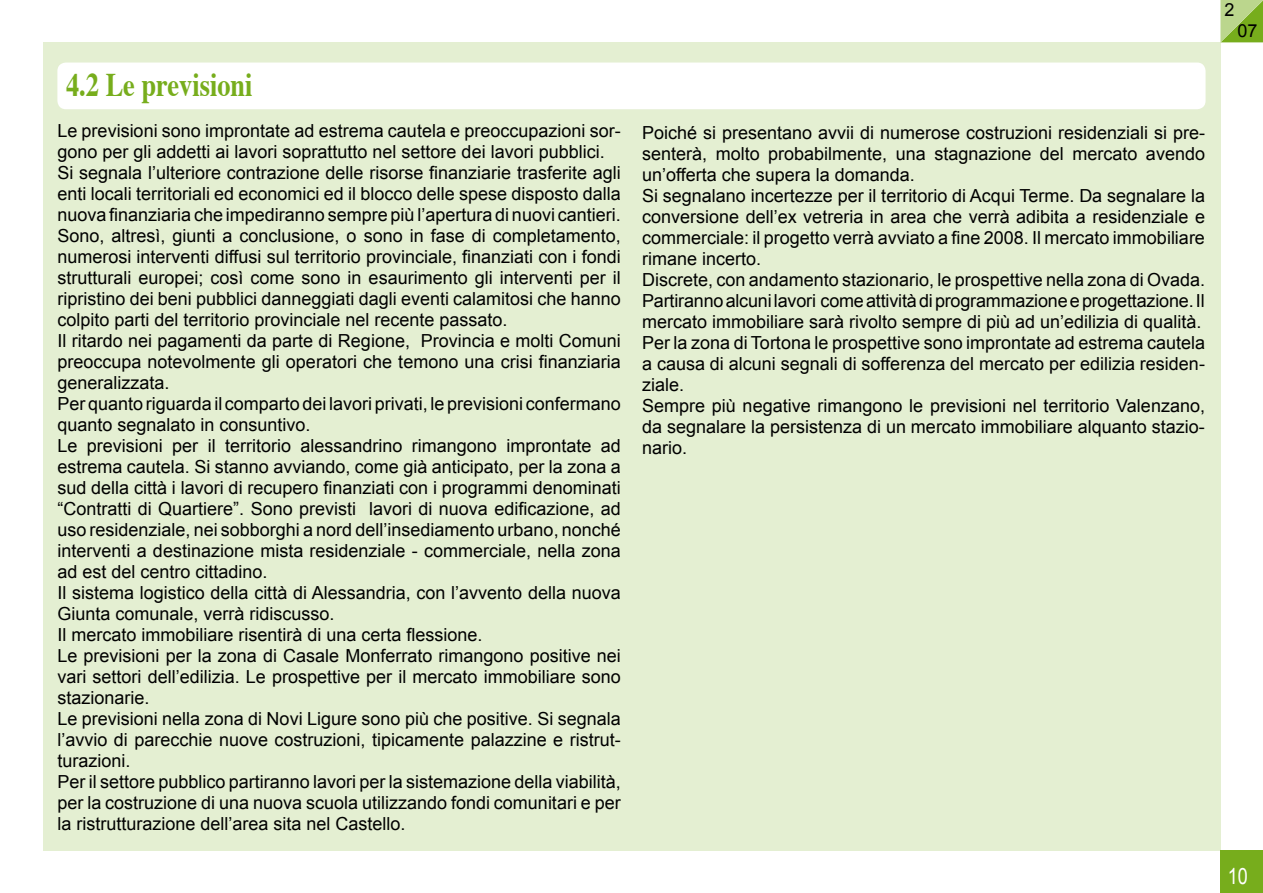
<style>
.page{position:relative;width:1263px;height:893px;background:#fff}
.page>*{position:absolute;margin:0;border:0;box-sizing:border-box;transform-origin:0 0}
.t1{font:700 33px "Times";color:#77ad1c;scale:.8 1}
.t2{font:22.5px "Arial";color:#fff;scale:.8 1}
.t3{font:18px/21px "Arial";color:#000}
</style>
<div class="page">
<div style="left:43px;top:43px;width:1177px;height:808px;background:#e4efd2"></div>
<svg style="left:1220px;top:0;width:43px;height:42px;background:#9bc358"></svg>
<div style="left:1220px;top:851px;width:43px;height:42px;background:#77ad1c"></div>
<div style="left:57px;top:63px;width:1148px;height:46px;background:#fff;border-radius:9px"></div>
<h1 class="t1" style="left:66px;top:54px;width:235px">4.2 Le previsioni</h1>
<p class="t3" style="left:57px;top:120px;width:565px">Le previsioni sono improntate ad estrema cautela e preoccupazioni sor&shy;gono per gli addetti ai lavori soprattutto nel settore dei lavori pubblici.<br>Si segnala l’ulteriore contrazione delle risorse finanziarie trasferite agli enti locali territoriali ed economici ed il blocco delle spese disposto dalla nuova finanziaria che impediranno sempre più l’apertura di nuovi cantieri.<br>Sono, altresì, giunti a conclusione, o sono in fase di completamento, numerosi interventi diffusi sul territorio provinciale, finanziati con i fondi strutturali europei; così come sono in esaurimento gli interventi per il ripristino dei beni pubblici danneggiati dagli eventi calamitosi che hanno colpito parti del territorio provinciale nel recente passato.<br>Il ritardo nei pagamenti da parte di Regione, Provincia e molti Comuni preoccupa notevolmente gli operatori che temono una crisi finanziaria generalizzata.<br>Per quanto riguarda il comparto dei lavori privati, le previsioni confermano quanto segnalato in consuntivo.<br>Le previsioni per il territorio alessandrino rimangono improntate ad estrema cautela. Si stanno avviando, come già anticipato, per la zona a sud della città i lavori di recupero finanziati con i programmi denominati “Contratti di Quartiere”. Sono previsti lavori di nuova edificazione, ad uso residenziale, nei sobborghi a nord dell’insediamento urbano, nonché interventi a destinazione mista residenziale - commerciale, nella zona ad est del centro cittadino.<br>Il sistema logistico della città di Alessandria, con l’avvento della nuova Giunta comunale, verrà ridiscusso.<br>Il mercato immobiliare risentirà di una certa flessione.<br>Le previsioni per la zona di Casale Monferrato rimangono positive nei vari settori dell’edilizia. Le prospettive per il mercato immobiliare sono stazionarie.<br>Le previsioni nella zona di Novi Ligure sono più che positive. Si segnala l’avvio di parecchie nuove costruzioni, tipicamente palazzine e ristrut&shy;turazioni.<br>Per il settore pubblico partiranno lavori per la sistemazione della viabilità, per la costruzione di una nuova scuola utilizzando fondi comunitari e per la ristrutturazione dell’area sita nel Castello.</p>
<p class="t3" style="left:642px;top:122px;width:564px">Poiché si presentano avvii di numerose costruzioni residenziali si pre&shy;senterà, molto probabilmente, una stagnazione del mercato avendo un’offerta che supera la domanda.<br>Si segnalano incertezze per il territorio di Acqui Terme. Da segnalare la conversione dell’ex vetreria in area che verrà adibita a residenziale e commerciale: il progetto verrà avviato a fine 2008. Il mercato immobiliare rimane incerto.<br>Discrete, con andamento stazionario, le prospettive nella zona di Ovada.<br>Partiranno alcuni lavori come attività di programmazione e progettazione. Il mercato immobiliare sarà rivolto sempre di più ad un’edilizia di qualità.<br>Per la zona di Tortona le prospettive sono improntate ad estrema cautela a causa di alcuni segnali di sofferenza del mercato per edilizia residen&shy;ziale.<br>Sempre più negative rimangono le previsioni nel territorio Valenzano, da segnalare la persistenza di un mercato immobiliare alquanto stazio&shy;nario.</p>
<p class="t3" style="left:1224px;top:0;width:12px">2</p>
<p class="t3" style="left:1237px;top:20px;width:22px">07</p>
<p class="t2" style="left:1228px;top:863px;width:27px">10</p>
</div>
